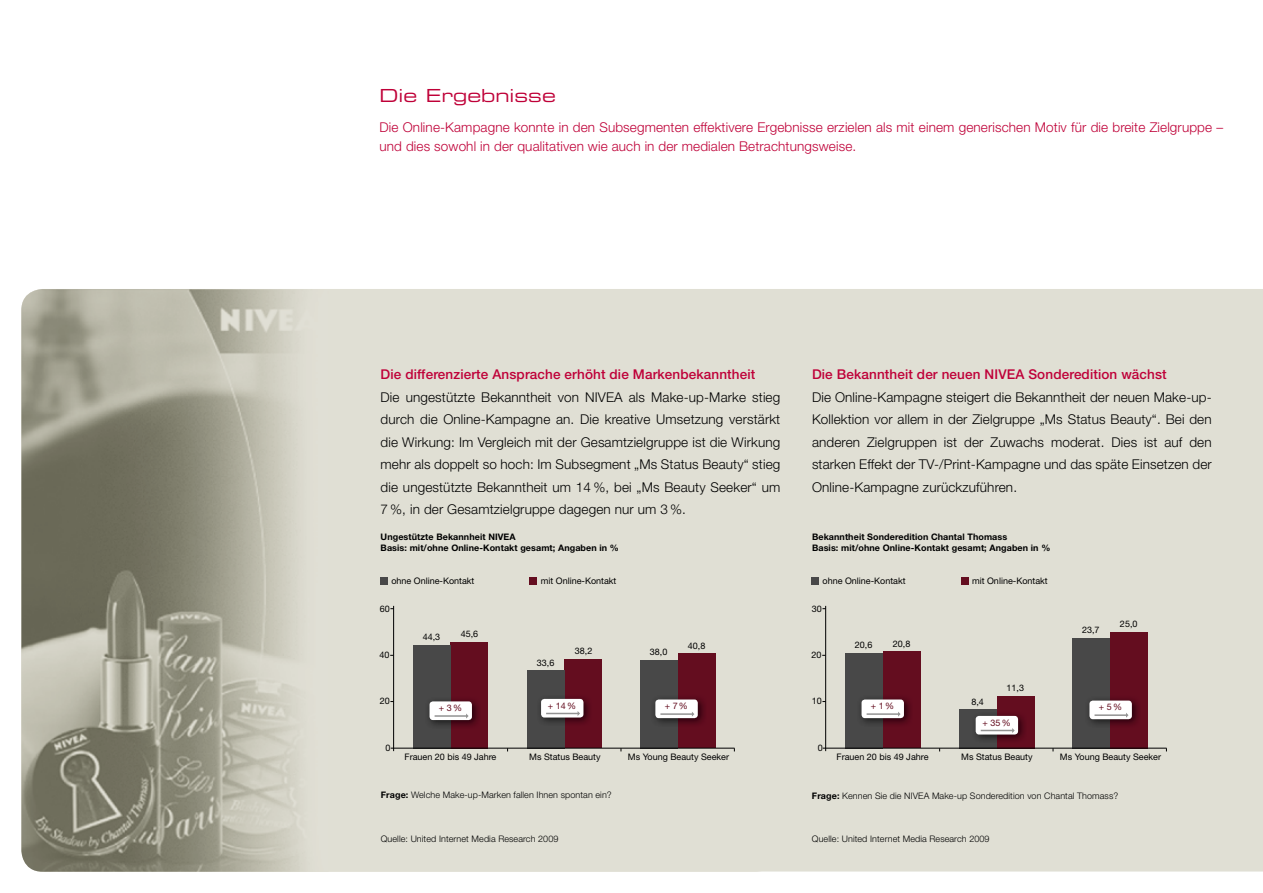
<style>
.page{position:relative;width:1263px;height:893px;background:#fff}
.page>*{position:absolute;margin:0;border:0;box-sizing:border-box;transform-origin:0 0}
.t1{font:18px "Eurostile Extended Two";color:#bf0038}
.t2{font:300 13.5px/22.5px "Helvetica Neue";letter-spacing:.01em;color:#000;text-align:justify}
.t3{font:300 13.5px/19.5px "Helvetica Neue";letter-spacing:.01em;color:#bf0038}
.t4{font:500 13.5px "Helvetica Neue";letter-spacing:.01em;color:#bf0038}
.t5{font:9px "Helvetica Neue";color:#000}
.t6{font:300 9px "Helvetica Neue";letter-spacing:.01em;color:#000}
.t7{font:700 9px/10.8px "Helvetica Neue";letter-spacing:.01em;color:#000}
.t8{font:9px "Helvetica Neue";color:#640d1f}
.s1{font-weight:700}
</style>
<div class="page">
<div style="left:760px;top:289px;width:503px;height:582px;background:#e0dfd4"></div>
<div style="left:21px;top:289px;width:756px;height:583px;background:#e0dfd4;border-radius:21px"></div>
<img style="left:21px;top:289px;width:282px;height:583px">
<div style="left:678px;top:653px;width:37px;height:95px;background:#640d1f"></div>
<div style="left:565px;top:659px;width:37px;height:89px;background:#640d1f"></div>
<div style="left:450px;top:642px;width:38px;height:106px;background:#640d1f"></div>
<div style="left:640px;top:660px;width:38px;height:88px;background:#484848"></div>
<div style="left:527px;top:670px;width:38px;height:78px;background:#484848"></div>
<div style="left:413px;top:645px;width:37px;height:103px;background:#484848"></div>
<hr style="left:393px;top:606px;width:1px;height:145px;background:#000">
<div style="left:380px;top:577px;width:7px;height:7px;background:#484848"></div>
<div style="left:530px;top:577px;width:7px;height:7px;background:#640d1f"></div>
<img style="left:540px;top:698px;width:49px;height:25px">
<div style="left:541px;top:699px;width:42px;height:18px;background:#fff;border-radius:3px"></div>
<hr style="left:546px;top:713px;width:32px;height:1px;background:#939393">
<img style="left:429px;top:696px;width:49px;height:33px">
<div style="left:429px;top:701px;width:43px;height:19px;background:#fff;border-radius:3px"></div>
<hr style="left:435px;top:715px;width:32px;height:2px;background:#939393">
<img style="left:655px;top:698px;width:49px;height:26px">
<div style="left:655px;top:699px;width:43px;height:19px;background:#fff;border-radius:3px"></div>
<hr style="left:660px;top:713px;width:33px;height:2px;background:#939393">
<div style="left:1110px;top:632px;width:37px;height:116px;background:#640d1f"></div>
<div style="left:997px;top:696px;width:37px;height:52px;background:#640d1f"></div>
<div style="left:882px;top:651px;width:38px;height:97px;background:#640d1f"></div>
<div style="left:1072px;top:638px;width:38px;height:110px;background:#484848"></div>
<div style="left:959px;top:709px;width:38px;height:39px;background:#484848"></div>
<div style="left:845px;top:653px;width:37px;height:95px;background:#484848"></div>
<hr style="left:825px;top:606px;width:1px;height:145px;background:#000">
<div style="left:811px;top:577px;width:8px;height:7px;background:#484848"></div>
<div style="left:961px;top:577px;width:7px;height:7px;background:#640d1f"></div>
<img style="left:975px;top:715px;width:49px;height:25px">
<div style="left:976px;top:716px;width:42px;height:18px;background:#fff;border-radius:3px"></div>
<hr style="left:981px;top:730px;width:32px;height:1px;background:#939393">
<img style="left:861px;top:694px;width:49px;height:33px">
<div style="left:861px;top:699px;width:43px;height:19px;background:#fff;border-radius:3px"></div>
<hr style="left:867px;top:713px;width:32px;height:2px;background:#939393">
<img style="left:1089px;top:699px;width:49px;height:26px">
<div style="left:1089px;top:701px;width:43px;height:18px;background:#fff;border-radius:3px"></div>
<hr style="left:1094px;top:714px;width:33px;height:2px;background:#939393">
<hr style="left:391px;top:748px;width:343px;height:1px;background:#000">
<hr style="left:823px;top:748px;width:343px;height:1px;background:#000">
<h1 class="t1" style="left:379px;top:83px;width:178px">Die Ergebnisse</h1>
<p class="t3" style="left:379px;top:117px;width:845px">Die Online-Kampagne konnte in den Subsegmenten effektivere Ergebnisse erzielen als mit einem generischen Motiv für die breite Zielgruppe – und dies sowohl in der qualitativen wie auch in der medialen Betrachtungsweise.</p>
<p class="t4" style="left:381px;top:366px;width:376px">Die differenzierte Ansprache erhöht die Markenbekanntheit</p>
<p class="t2" style="left:381px;top:385px;width:401px">Die ungestützte Bekanntheit von NIVEA als Make-up-Marke stieg durch die Online-Kampagne an. Die kreative Umsetzung verstärkt die Wirkung: Im Vergleich mit der Gesamtzielgruppe ist die Wirkung mehr als doppelt so hoch: Im Subsegment „Ms Status Beauty“ stieg die ungestützte Bekanntheit um 14 %, bei „Ms Beauty Seeker“ um 7 %, in der Gesamtzielgruppe dagegen nur um 3 %.</p>
<p class="t4" style="left:812px;top:366px;width:356px">Die Bekanntheit der neuen NIVEA Sonderedition wächst</p>
<p class="t2" style="left:812px;top:385px;width:401px">Die Online-Kampagne steigert die Bekanntheit der neuen Make-up-Kollektion vor allem in der Zielgruppe „Ms Status Beauty“. Bei den anderen Zielgruppen ist der Zuwachs moderat. Dies ist auf den starken Effekt der TV-/Print-Kampagne und das späte Einsetzen der Online-Kampagne zurückzuführen.</p>
<p class="t7" style="left:381px;top:531px;width:240px">Ungestützte Bekannheit NIVEA<br>Basis: mit/ohne Online-Kontakt gesamt; Angaben in %</p>
<p class="t7" style="left:812px;top:531px;width:240px">Bekanntheit Sonderedition Chantal Thomass<br>Basis: mit/ohne Online-Kontakt gesamt; Angaben in %</p>
<p class="t5" style="left:391px;top:576px;width:85px">ohne Online-Kontakt</p>
<p class="t5" style="left:541px;top:576px;width:77px">mit Online-Kontakt</p>
<p class="t5" style="left:822px;top:576px;width:85px">ohne Online-Kontakt</p>
<p class="t5" style="left:972px;top:576px;width:77px">mit Online-Kontakt</p>
<p class="t5" style="left:380px;top:603px;width:12px">60</p>
<p class="t5" style="left:812px;top:603px;width:12px">30</p>
<p class="t5" style="left:380px;top:650px;width:12px">40</p>
<p class="t5" style="left:423px;top:632px;width:19px">44,3</p>
<p class="t5" style="left:461px;top:629px;width:19px">45,6</p>
<p class="t5" style="left:537px;top:657px;width:19px">33,6</p>
<p class="t5" style="left:575px;top:646px;width:19px">38,2</p>
<p class="t5" style="left:650px;top:646px;width:19px">38,0</p>
<p class="t5" style="left:688px;top:640px;width:19px">40,8</p>
<p class="t5" style="left:812px;top:650px;width:12px">20</p>
<p class="t5" style="left:855px;top:639px;width:19px">20,6</p>
<p class="t5" style="left:893px;top:638px;width:19px">20,8</p>
<p class="t5" style="left:1082px;top:625px;width:19px">23,7</p>
<p class="t5" style="left:1120px;top:619px;width:19px">25,0</p>
<p class="t5" style="left:1006px;top:682px;width:19px">11,3</p>
<p class="t5" style="left:380px;top:696px;width:12px">20</p>
<p class="t8" style="left:439px;top:703px;width:25px">+ 3%</p>
<p class="t8" style="left:548px;top:700px;width:30px">+ 14%</p>
<p class="t8" style="left:665px;top:701px;width:25px">+ 7%</p>
<p class="t5" style="left:812px;top:696px;width:12px">10</p>
<p class="t5" style="left:971px;top:696px;width:14px">8,4</p>
<p class="t8" style="left:871px;top:701px;width:25px">+ 1%</p>
<p class="t8" style="left:1099px;top:702px;width:25px">+ 5%</p>
<p class="t8" style="left:982px;top:717px;width:30px">+ 35%</p>
<p class="t5" style="left:386px;top:743px;width:7px">0</p>
<p class="t5" style="left:818px;top:743px;width:7px">0</p>
<p class="t5" style="left:405px;top:752px;width:93px">Frauen 20 bis 49 Jahre</p>
<p class="t5" style="left:529px;top:752px;width:73px">Ms Status Beauty</p>
<p class="t5" style="left:628px;top:752px;width:103px">Ms Young Beauty Seeker</p>
<p class="t5" style="left:837px;top:752px;width:93px">Frauen 20 bis 49 Jahre</p>
<p class="t5" style="left:961px;top:752px;width:73px">Ms Status Beauty</p>
<p class="t5" style="left:1060px;top:752px;width:103px">Ms Young Beauty Seeker</p>
<p class="t6" style="left:381px;top:790px;width:232px"><span class="s1">Frage:</span> Welche Make-up-Marken fallen Ihnen spontan ein?</p>
<p class="t6" style="left:381px;top:833px;width:179px">Quelle: United Internet Media Research 2009</p>
<p class="t6" style="left:812px;top:790px;width:308px"><span class="s1">Frage:</span> Kennen Sie die NIVEA Make-up Sonderedition von Chantal Thomass?</p>
<p class="t6" style="left:812px;top:833px;width:179px">Quelle: United Internet Media Research 2009</p>
</div>
